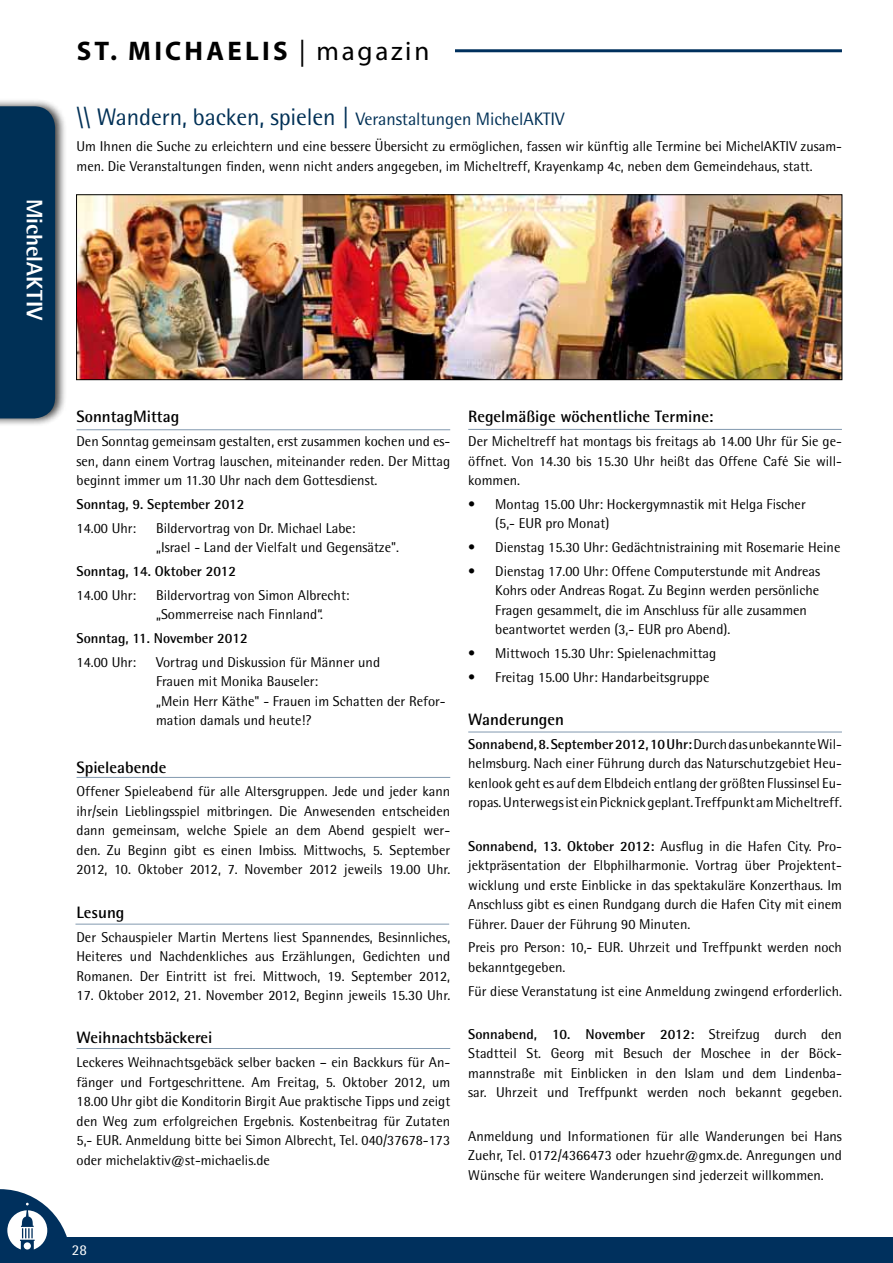
<style>
.page{position:relative;width:893px;height:1263px;background:#fff}
.page>*{position:absolute;margin:0;border:0;box-sizing:border-box;transform-origin:0 0}
.t1{font:700 27px "Myriad Pro";letter-spacing:.12em;color:#000}
.t2{font:800 22.5px "Rotis Semi Sans";letter-spacing:.005em;color:#fff}
.t3{font:18px "Rotis Semi Sans";letter-spacing:-.005em;color:#003056}
.t4{font:700 16.5px "Rotis Semi Sans";color:#000}
.t5{font:15px "Rotis Semi Sans";color:#fff}
.t6{font:14.25px/19.5px "Rotis Semi Sans";color:#000;text-align:justify}
.t7{font:700 14.25px "Rotis Semi Sans";color:#000}
.s1{font-weight:400}
.s2{font-size:24px}
.s3{font-weight:700}
</style>
<div class="page">
<hr style="left:455px;top:49px;width:387px;height:3px;background:#00305d">
<div style="left:0;top:1237px;width:893px;height:26px;background:#00305d"></div>
<svg style="left:0;top:1189px;width:67px;height:61px"></svg>
<div style="left:24px;top:1242px;width:7px;height:7px;background:#fff;border-radius:50%"></div>
<div style="left:0;top:98px;width:68px;height:328px;background:#000;opacity:.75"></div>
<div style="left:0;top:106px;width:55px;height:312px;background:#003056"></div>
<img style="left:78px;top:196px;width:762px;height:182px">
<div style="left:76px;top:194px;width:766px;height:186px;border:1px solid #000"></div>
<hr style="left:77px;top:429px;width:373px;height:1px;background:#00305d">
<hr style="left:77px;top:777px;width:373px;height:1px;background:#00305d">
<hr style="left:75px;top:924px;width:374px;height:1px;background:#00305d">
<hr style="left:77px;top:1048px;width:373px;height:1px;background:#00305d">
<hr style="left:468px;top:429px;width:374px;height:1px;background:#00305d">
<hr style="left:468px;top:732px;width:374px;height:1px;background:#00305d">
<h2 class="t2" style="left:49px;top:199px;width:124px;rotate:90deg">MichelAKTIV</h2>
<h1 class="t1" style="left:77px;top:34px;width:354px">ST. MICHAELIS <span class="s1">| magazin</span></h1>
<p class="t3" style="left:77px;top:108px;width:490px"><span class="s2">\\ Wandern, backen, spielen |</span> Veranstaltungen MichelAKTIV</p>
<p class="t6" style="left:77px;top:137px;width:767px">Um Ihnen die Suche zu erleichtern und eine bessere Übersicht zu ermöglichen, fassen wir künftig alle Termine bei MichelAKTIV zusam&shy;men. Die Veranstaltungen finden, wenn nicht anders angegeben, im Micheltreff, Krayenkamp 4c, neben dem Gemeindehaus, statt.</p>
<p class="t4" style="left:77px;top:407px;width:104px">SonntagMittag</p>
<p class="t6" style="left:77px;top:431px;width:375px">Den Sonntag gemeinsam gestalten, erst zusammen kochen und es&shy;sen, dann einem Vortrag lauschen, miteinander reden. Der Mittag beginnt immer um 11.30 Uhr nach dem Gottesdienst.</p>
<p class="t7" style="left:77px;top:495px;width:169px">Sonntag, 9. September 2012</p>
<p class="t6" style="left:156px;top:518px;width:245px;text-indent:-80px">14.00 Uhr: Bildervortrag von Dr. Michael Labe:<br>„Israel - Land der Vielfalt und Gegensätze".</p>
<p class="t7" style="left:77px;top:562px;width:161px">Sonntag, 14. Oktober 2012</p>
<p class="t6" style="left:156px;top:585px;width:195px;text-indent:-80px">14.00 Uhr: Bildervortrag von Simon Albrecht: „Sommerreise nach Finnland“.</p>
<p class="t7" style="left:77px;top:629px;width:173px">Sonntag, 11. November 2012</p>
<p class="t6" style="left:156px;top:652px;width:291px;text-align:left;text-indent:-80px">14.00 Uhr: Vortrag und Diskussion für Männer und<br>Frauen mit Monika Bauseler:<br>„Mein Herr Käthe" - Frauen im Schatten der Refor&shy;mation damals und heute!?</p>
<p class="t4" style="left:77px;top:757px;width:91px">Spieleabende</p>
<p class="t6" style="left:77px;top:782px;width:375px">Offener Spieleabend für alle Altersgruppen. Jede und jeder kann ihr/sein Lieblingsspiel mitbringen. Die Anwesenden entscheiden dann gemeinsam, welche Spiele an dem Abend gespielt wer&shy;den. Zu Beginn gibt es einen Imbiss. Mittwochs, 5. September 2012, 10. Oktober 2012, 7. November 2012 jeweils 19.00 Uhr.</p>
<p class="t4" style="left:77px;top:902px;width:49px">Lesung</p>
<p class="t6" style="left:77px;top:927px;width:375px">Der Schauspieler Martin Mertens liest Spannendes, Besinnliches, Heiteres und Nachdenkliches aus Erzählungen, Gedichten und Romanen. Der Eintritt ist frei. Mittwoch, 19. September 2012,</p>
<p class="t6" style="left:77px;top:985px;width:375px">17. Oktober 2012, 21. November 2012, Beginn jeweils 15.30 Uhr.</p>
<p class="t4" style="left:77px;top:1027px;width:138px">Weihnachtsbäckerei</p>
<p class="t6" style="left:77px;top:1052px;width:375px">Leckeres Weihnachtsgebäck selber backen – ein Backkurs für An&shy;fänger und Fortgeschrittene. Am Freitag, 5. Oktober 2012, um 18.00 Uhr gibt die Konditorin Birgit Aue praktische Tipps und zeigt den Weg zum erfolgreichen Ergebnis. Kostenbeitrag für Zutaten 5,- EUR. Anmeldung bitte bei Simon Albrecht, Tel. 040/37678-173 oder michelaktiv@st-michaelis.de</p>
<p class="t4" style="left:468px;top:407px;width:247px">Regelmäßige wöchentliche Termine:</p>
<p class="t6" style="left:468px;top:431px;width:375px">Der Micheltreff hat montags bis freitags ab 14.00 Uhr für Sie ge&shy;öffnet. Von 14.30 bis 15.30 Uhr heißt das Offene Café Sie will&shy;kommen.</p>
<p class="t6" style="left:495px;top:494px;width:312px;text-indent:-27px">• Montag 15.00 Uhr: Hockergymnastik mit Helga Fischer (5,- EUR pro Monat)</p>
<p class="t6" style="left:468px;top:537px;width:374px">• Dienstag 15.30 Uhr: Gedächtnistraining mit Rosemarie Heine</p>
<p class="t6" style="left:495px;top:561px;width:326px;text-align:left;text-indent:-27px">• Dienstag 17.00 Uhr: Offene Computerstunde mit Andreas Kohrs oder Andreas Rogat. Zu Beginn werden persönliche Fragen gesammelt, die im Anschluss für alle zusammen beantwortet werden (3,- EUR pro Abend).</p>
<p class="t6" style="left:468px;top:643px;width:250px">• Mittwoch 15.30 Uhr: Spielenachmittag</p>
<p class="t6" style="left:468px;top:667px;width:243px">• Freitag 15.00 Uhr: Handarbeitsgruppe</p>
<p class="t4" style="left:468px;top:709px;width:97px">Wanderungen</p>
<p class="t6" style="left:468px;top:734px;width:375px"><span class="s3">Sonnabend, 8. September 2012, 10 Uhr:</span>Durch das unbekannte Wil&shy;helmsburg. Nach einer Führung durch das Naturschutzgebiet Heu&shy;kenlook geht es auf dem Elbdeich entlang der größten Flussinsel Eu&shy;ropas. Unterwegs ist ein Picknick geplant. Treffpunkt am Micheltreff.</p>
<p class="t6" style="left:468px;top:836px;width:375px"><span class="s3">Sonnabend, 13. Oktober 2012:</span> Ausflug in die Hafen City. Pro&shy;jektpräsentation der Elbphilharmonie. Vortrag über Projektent&shy;wicklung und erste Einblicke in das spektakuläre Konzerthaus. Im Anschluss gibt es einen Rundgang durch die Hafen City mit einem Führer. Dauer der Führung 90 Minuten.</p>
<p class="t6" style="left:468px;top:938px;width:375px">Preis pro Person: 10,- EUR. Uhrzeit und Treffpunkt werden noch bekanntgegeben.</p>
<p class="t6" style="left:468px;top:981px;width:375px">Für diese Veranstatung ist eine Anmeldung zwingend erforderlich.</p>
<p class="t6" style="left:468px;top:1024px;width:375px"><span class="s3">Sonnabend, 10. November 2012:</span> Streifzug durch den Stadtteil St. Georg mit Besuch der Moschee in der Böck&shy;mannstraße mit Einblicken in den Islam und dem Lindenba&shy;sar. Uhrzeit und Treffpunkt werden noch bekannt gegeben.</p>
<p class="t6" style="left:468px;top:1126px;width:375px">Anmeldung und Informationen für alle Wanderungen bei Hans Zuehr, Tel. 0172/4366473 oder hzuehr@gmx.de. Anregungen und Wünsche für weitere Wanderungen sind jederzeit willkommen.</p>
<p class="t5" style="left:72px;top:1241px;width:17px">28</p>
</div>
